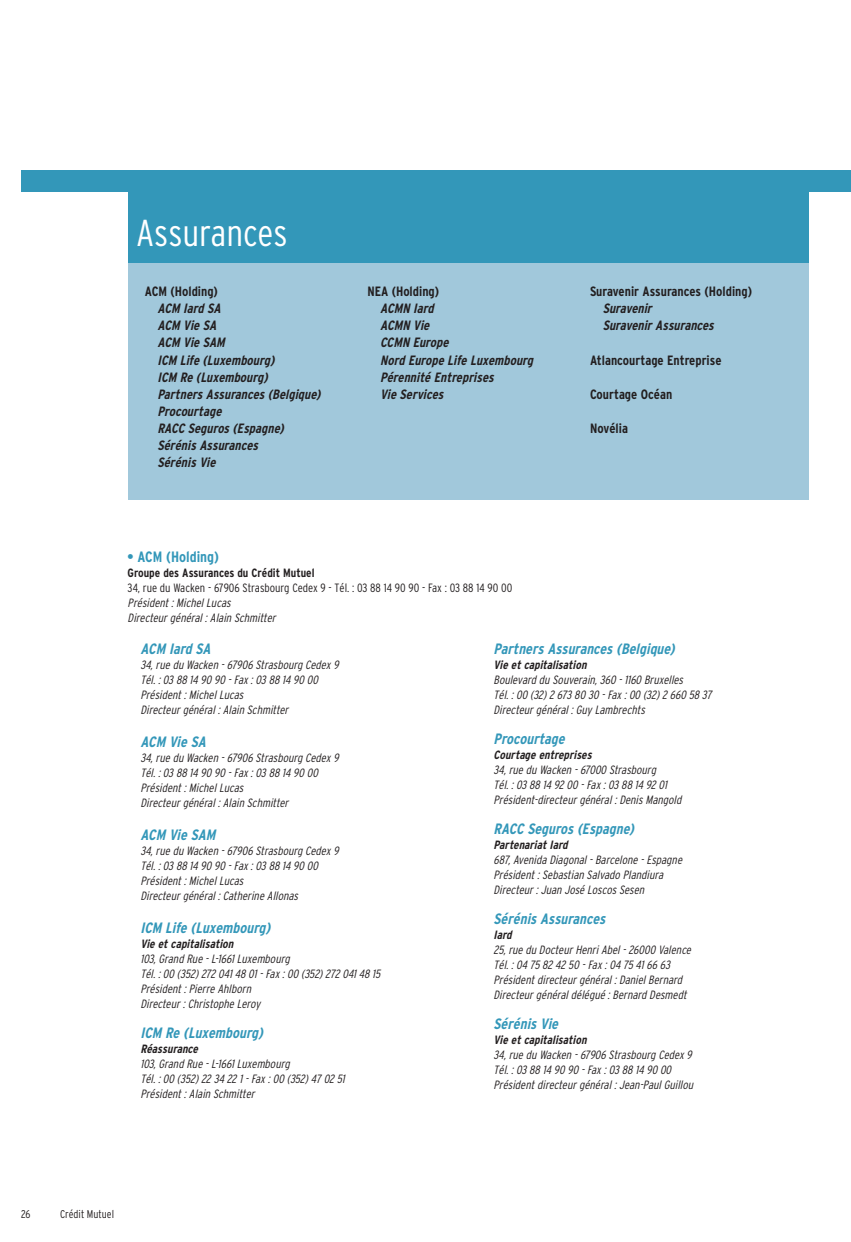
<style>
.page{position:relative;width:851px;height:1242px;background:#fff}
.page>*{position:absolute;margin:0;border:0;box-sizing:border-box;transform-origin:0 0}
.t1{font:300 condensed 37.5px "Interstate";color:#fff}
.t2{font:italic 700 condensed 15px "Interstate";color:#3397b9}
.t3{font:700 condensed 15px "Interstate";color:#3397b9}
.t4{font:italic 700 condensed 13.5px/17.1px "Interstate";color:#231f20}
.t5{font:700 condensed 13.5px "Interstate";color:#231f20}
.t6{font:italic 300 condensed 12px/15px "Interstate";color:#231f20}
.t7{font:italic 700 condensed 12px "Interstate";color:#231f20}
.t8{font:300 condensed 12px "Interstate";color:#231f20}
.t9{font:700 condensed 12px "Interstate";color:#231f20}
.t10{font:300 condensed 11.25px "Interstate";color:#231f20}
</style>
<div class="page">
<div style="left:21px;top:170px;width:829px;height:21px;background:#3397b9"></div>
<div style="left:128px;top:249px;width:680px;height:251px;background:#a1c8db"></div>
<div style="left:128px;top:190px;width:680px;height:72px;background:#3397b9"></div>
<h1 class="t1" style="left:136px;top:219px;width:153px">Assurances</h1>
<p class="t5" style="left:145px;top:286px;width:75px">ACM (Holding)</p>
<p class="t4" style="left:157px;top:301px;width:165px">ACM Iard SA<br>ACM Vie SA<br>ACM Vie SAM<br>ICM Life (Luxembourg)<br>ICM Re (Luxembourg)<br>Partners Assurances (Belgique)<br>Procourtage<br>RACC Seguros (Espagne)<br>Sérénis Assurances<br>Sérénis Vie</p>
<p class="t5" style="left:367px;top:286px;width:73px">NEA (Holding)</p>
<p class="t4" style="left:380px;top:301px;width:154px">ACMN Iard<br>ACMN Vie<br>CCMN Europe<br>Nord Europe Life Luxembourg<br>Pérennité Entreprises<br>Vie Services</p>
<p class="t3" style="left:128px;top:551px;width:93px">• ACM (Holding)</p>
<p class="t9" style="left:128px;top:568px;width:188px">Groupe des Assurances du Crédit Mutuel</p>
<p class="t8" style="left:128px;top:583px;width:386px">34, rue du Wacken - 67906 Strasbourg Cedex 9 - Tél. : 03 88 14 90 90 - Fax : 03 88 14 90 00</p>
<p class="t6" style="left:128px;top:596px;width:149px">Président : Michel Lucas<br>Directeur général : Alain Schmitter</p>
<p class="t5" style="left:590px;top:286px;width:163px">Suravenir Assurances (Holding)</p>
<p class="t4" style="left:602px;top:301px;width:113px">Suravenir<br>Suravenir Assurances</p>
<p class="t5" style="left:590px;top:355px;width:133px">Atlancourtage Entreprise</p>
<p class="t5" style="left:590px;top:389px;width:84px">Courtage Océan</p>
<p class="t5" style="left:590px;top:423px;width:39px">Novélia</p>
<p class="t2" style="left:140px;top:643px;width:72px">ACM Iard SA</p>
<p class="t6" style="left:140px;top:658px;width:200px">34, rue du Wacken - 67906 Strasbourg Cedex 9<br>Tél. : 03 88 14 90 90 - Fax : 03 88 14 90 00<br>Président : Michel Lucas<br>Directeur général : Alain Schmitter</p>
<p class="t2" style="left:140px;top:736px;width:67px">ACM Vie SA</p>
<p class="t6" style="left:140px;top:751px;width:200px">34, rue du Wacken - 67906 Strasbourg Cedex 9<br>Tél. : 03 88 14 90 90 - Fax : 03 88 14 90 00<br>Président : Michel Lucas<br>Directeur général : Alain Schmitter</p>
<p class="t2" style="left:140px;top:829px;width:76px">ACM Vie SAM</p>
<p class="t6" style="left:140px;top:844px;width:200px">34, rue du Wacken - 67906 Strasbourg Cedex 9<br>Tél. : 03 88 14 90 90 - Fax : 03 88 14 90 00<br>Président : Michel Lucas<br>Directeur général : Catherine Allonas</p>
<p class="t2" style="left:140px;top:922px;width:131px">ICM Life (Luxembourg)</p>
<p class="t7" style="left:140px;top:939px;width:94px">Vie et capitalisation</p>
<p class="t6" style="left:140px;top:952px;width:241px">103, Grand Rue - L-1661 Luxembourg<br>Tél. : 00 (352) 272 041 48 01 - Fax : 00 (352) 272 041 48 15<br>Président : Pierre Ahlborn<br>Directeur : Christophe Leroy</p>
<p class="t2" style="left:140px;top:1027px;width:124px">ICM Re (Luxembourg)</p>
<p class="t7" style="left:140px;top:1044px;width:59px">Réassurance</p>
<p class="t6" style="left:140px;top:1057px;width:206px">103, Grand Rue - L-1661 Luxembourg<br>Tél. : 00 (352) 22 34 22 1 - Fax : 00 (352) 47 02 51<br>Président : Alain Schmitter</p>
<p class="t2" style="left:493px;top:643px;width:183px">Partners Assurances (Belgique)</p>
<p class="t7" style="left:493px;top:660px;width:94px">Vie et capitalisation</p>
<p class="t6" style="left:493px;top:673px;width:219px">Boulevard du Souverain, 360 - 1160 Bruxelles<br>Tél. : 00 (32) 2 673 80 30 - Fax : 00 (32) 2 660 58 37<br>Directeur général : Guy Lambrechts</p>
<p class="t2" style="left:493px;top:733px;width:73px">Procourtage</p>
<p class="t7" style="left:493px;top:750px;width:100px">Courtage entreprises</p>
<p class="t6" style="left:493px;top:763px;width:189px">34, rue du Wacken - 67000 Strasbourg<br>Tél. : 03 88 14 92 00 - Fax : 03 88 14 92 01<br>Président-directeur général : Denis Mangold</p>
<p class="t2" style="left:493px;top:823px;width:142px">RACC Seguros (Espagne)</p>
<p class="t7" style="left:493px;top:840px;width:76px">Partenariat Iard</p>
<p class="t6" style="left:493px;top:853px;width:190px">687, Avenida Diagonal - Barcelone - Espagne<br>Président : Sebastian Salvado Plandiura<br>Directeur : Juan José Loscos Sesen</p>
<p class="t2" style="left:493px;top:913px;width:113px">Sérénis Assurances</p>
<p class="t7" style="left:493px;top:930px;width:20px">Iard</p>
<p class="t6" style="left:493px;top:943px;width:199px">25, rue du Docteur Henri Abel - 26000 Valence Tél. : 04 75 82 42 50 - Fax : 04 75 41 66 63<br>Président directeur général : Daniel Bernard Directeur général délégué : Bernard Desmedt</p>
<p class="t2" style="left:493px;top:1018px;width:66px">Sérénis Vie</p>
<p class="t7" style="left:493px;top:1035px;width:94px">Vie et capitalisation</p>
<p class="t6" style="left:493px;top:1048px;width:201px">34, rue du Wacken - 67906 Strasbourg Cedex 9<br>Tél. : 03 88 14 90 90 - Fax : 03 88 14 90 00<br>Président directeur général : Jean-Paul Guillou</p>
<p class="t10" style="left:21px;top:1210px;width:11px">26</p>
<p class="t10" style="left:60px;top:1210px;width:55px">Crédit Mutuel</p>
</div>
